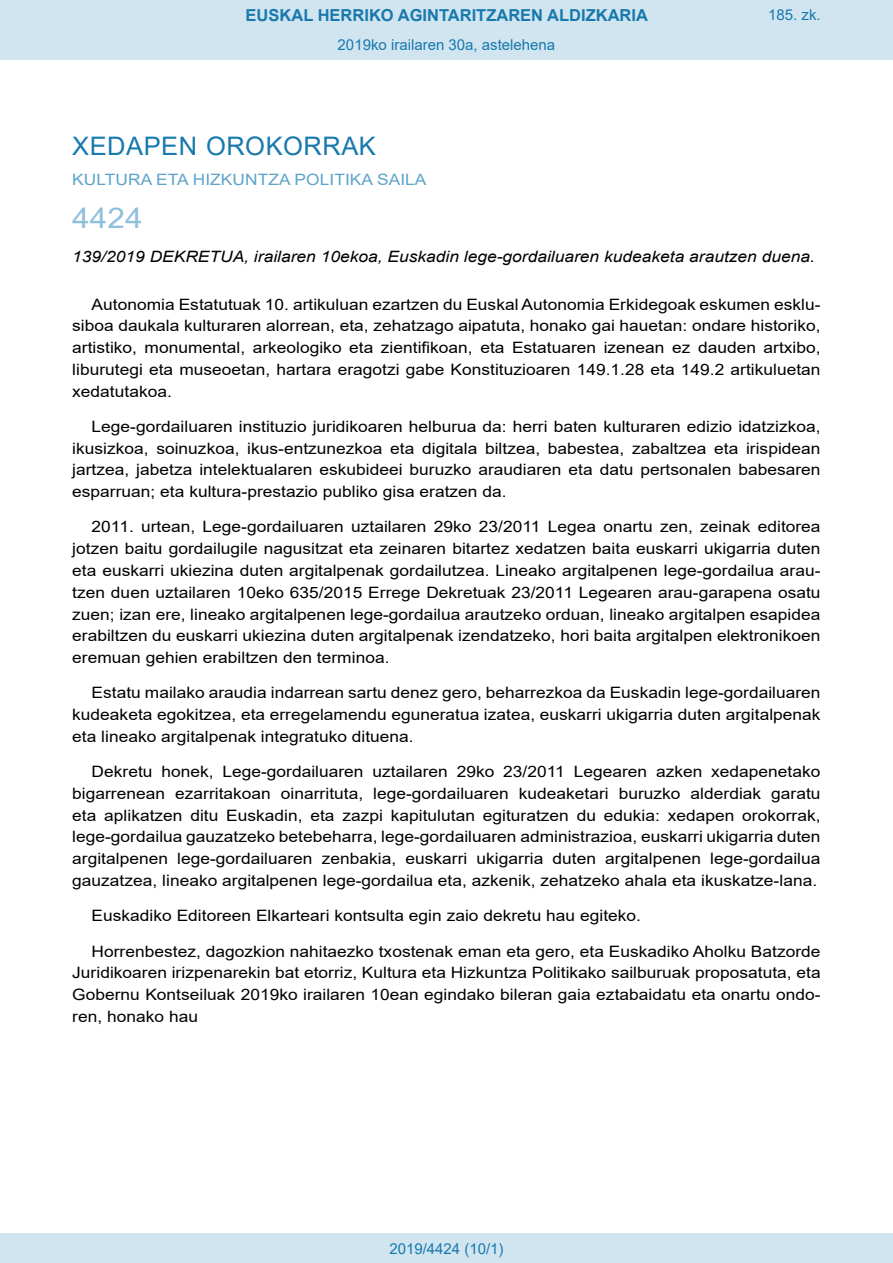
<style>
.page{position:relative;width:893px;height:1263px;background:#fff}
.page>*{position:absolute;margin:0;border:0;box-sizing:border-box;transform-origin:0 0}
.BOPVOrden{font:28.5px "Arial";color:#90c0db;scale:1.11 1}
.BOPVSeccion{font:25.5px "Arial";letter-spacing:.02em;color:#1879ad}
.t1{font:700 16.5px "Arial";color:#1879ad}
.BOPVDetalle{font:15.6px/21.8px "Arial";color:#000;text-align:justify;scale:1.11 1}
.BOPVTitulo{font:italic 15.6px "Arial";color:#000;scale:1.11 1}
.BOPVOrganismo{font:15.6px "Arial";letter-spacing:.005em;color:#5ea4ca;scale:1.11 1}
.Paginacion_Centro{font:15px "Arial";color:#1879ad}
</style>
<div class="page">
<div style="left:0;top:0;width:893px;height:60px;background:#d0e5f0"></div>
<div style="left:0;top:1233px;width:893px;height:30px;background:#d0e5f0"></div>
<p class="t1" style="left:246px;top:3px;width:404px">EUSKAL HERRIKO AGINTARITZAREN ALDIZKARIA</p>
<p class="Paginacion_Centro" style="left:338px;top:35px;width:219px">2019ko irailaren 30a, astelehena</p>
<p class="Paginacion_Centro" style="left:768px;top:5px;width:54px">185. zk.</p>
<p class="BOPVSeccion" style="left:72px;top:128px;width:305px">XEDAPEN OROKORRAK</p>
<p class="BOPVOrganismo" style="left:72px;top:169px;width:321px">KULTURA ETA HIZKUNTZA POLITIKA SAILA</p>
<p class="BOPVOrden" style="left:72px;top:198px;width:65px">4424</p>
<p class="BOPVTitulo" style="left:72px;top:247px;width:671px">139/2019 DEKRETUA, irailaren 10ekoa, Euskadin lege-gordailuaren kudeaketa arautzen duena.</p>
<p class="BOPVDetalle" style="left:72px;top:293px;width:676px;text-indent:19px">Autonomia Estatutuak 10. artikuluan ezartzen du Euskal Autonomia Erkidegoak eskumen esklu&shy;siboa daukala kulturaren alorrean, eta, zehatzago aipatuta, honako gai hauetan: ondare historiko, artistiko, monumental, arkeologiko eta zientifikoan, eta Estatuaren izenean ez dauden artxibo, liburutegi eta museoetan, hartara eragotzi gabe Konstituzioaren 149.1.28 eta 149.2 artikuluetan xedatutakoa.</p>
<p class="BOPVDetalle" style="left:72px;top:415px;width:676px;text-indent:19px">Lege-gordailuaren instituzio juridikoaren helburua da: herri baten kulturaren edizio idatzizkoa, ikusizkoa, soinuzkoa, ikus-entzunezkoa eta digitala biltzea, babestea, zabaltzea eta irispidean jartzea, jabetza intelektualaren eskubideei buruzko araudiaren eta datu pertsonalen babesaren esparruan; eta kultura-prestazio publiko gisa eratzen da.</p>
<p class="BOPVDetalle" style="left:72px;top:516px;width:676px;text-indent:19px">2011. urtean, Lege-gordailuaren uztailaren 29ko 23/2011 Legea onartu zen, zeinak editorea jotzen baitu gordailugile nagusitzat eta zeinaren bitartez xedatzen baita euskarri ukigarria duten eta euskarri ukiezina duten argitalpenak gordailutzea. Lineako argitalpenen lege-gordailua arau&shy;tzen duen uztailaren 10eko 635/2015 Errege Dekretuak 23/2011 Legearen arau-garapena osatu zuen; izan ere, lineako argitalpenen lege-gordailua arautzeko orduan, lineako argitalpen esapidea erabiltzen du euskarri ukiezina duten argitalpenak izendatzeko, hori baita argitalpen elektronikoen eremuan gehien erabiltzen den terminoa.</p>
<p class="BOPVDetalle" style="left:72px;top:682px;width:676px;text-indent:19px">Estatu mailako araudia indarrean sartu denez gero, beharrezkoa da Euskadin lege-gordailuaren kudeaketa egokitzea, eta erregelamendu eguneratua izatea, euskarri ukigarria duten argitalpenak eta lineako argitalpenak integratuko dituena.</p>
<p class="BOPVDetalle" style="left:72px;top:761px;width:676px;text-indent:19px">Dekretu honek, Lege-gordailuaren uztailaren 29ko 23/2011 Legearen azken xedapenetako bigarrenean ezarritakoan oinarrituta, lege-gordailuaren kudeaketari buruzko alderdiak garatu eta aplikatzen ditu Euskadin, eta zazpi kapitulutan egituratzen du edukia: xedapen orokorrak, lege-gordailua gauzatzeko betebeharra, lege-gordailuaren administrazioa, euskarri ukigarria duten argitalpenen lege-gordailuaren zenbakia, euskarri ukigarria duten argitalpenen lege-gordailua gauzatzea, lineako argitalpenen lege-gordailua eta, azkenik, zehatzeko ahala eta ikuskatze-lana.</p>
<p class="BOPVDetalle" style="left:92px;top:905px;width:496px">Euskadiko Editoreen Elkarteari kontsulta egin zaio dekretu hau egiteko.</p>
<p class="BOPVDetalle" style="left:72px;top:940px;width:676px;text-indent:19px">Horrenbestez, dagozkion nahitaezko txostenak eman eta gero, eta Euskadiko Aholku Batzorde Juridikoaren irizpenarekin bat etorriz, Kultura eta Hizkuntza Politikako sailburuak proposatuta, eta Gobernu Kontseiluak 2019ko irailaren 10ean egindako bileran gaia eztabaidatu eta onartu ondo&shy;ren, honako hau</p>
<p class="Paginacion_Centro" style="left:389px;top:1238px;width:116px">2019/4424 (10/1)</p>
</div>
